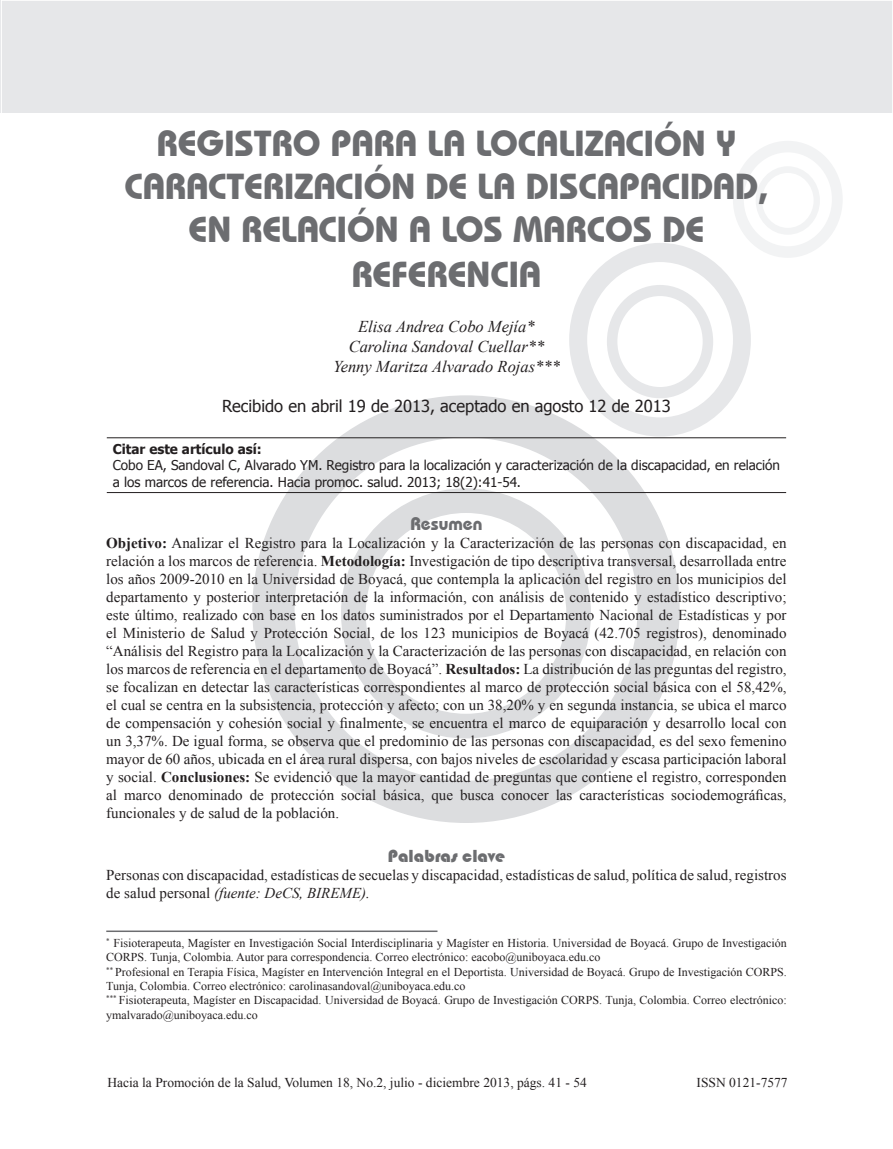
<style>
.page{position:relative;width:893px;height:1149px;background:#fff}
.page>*{position:absolute;margin:0;border:0;box-sizing:border-box;transform-origin:0 0}
.t1{font:700 36px/43.8px "Bauhaus IT Cby BT";color:#6c6d70;text-align:center}
.t2{font:18px "Bauhaus 93";color:#6c6d70}
.t3{font:700 18px "Bauhaus IT Cby BT";color:#6c6d70}
.t4{font:italic 16.5px/19.8px "Times New Roman";color:#231f20;text-align:center}
.t5{font:16.5px "Tahoma";color:#231f20}
.t6{font:15px/18px "Times New Roman";color:#231f20;text-align:justify}
.t7{font:13.5px/16.2px "Tahoma";color:#231f20}
.t8{font:13.5px "Times New Roman";color:#231f20}
.t9{font:700 13.5px "Tahoma";color:#231f20}
.t10{font:12px/14.4px "Times New Roman";color:#231f20}
.s1{font-weight:700}
.s2{font-style:italic}
</style>
<div class="page">
<div style="left:0;top:0;width:893px;height:113px;background:#e6e7e9"></div>
<div style="left:569px;top:243px;width:182px;height:193px;background:#e6e7e9;border-radius:50%"></div>
<div style="left:587px;top:262px;width:146px;height:155px;background:#fff;border-radius:50%"></div>
<div style="left:607px;top:285px;width:106px;height:113px;background:#e6e7e9;border-radius:50%"></div>
<div style="left:617px;top:296px;width:86px;height:91px;background:#fff;border-radius:50%"></div>
<div style="left:252px;top:395px;width:428px;height:427px;background:#dcdddf;border-radius:50%"></div>
<div style="left:295px;top:437px;width:342px;height:343px;background:#fff;border-radius:50%"></div>
<div style="left:341px;top:488px;width:250px;height:250px;background:#dcdddf;border-radius:50%"></div>
<div style="left:366px;top:513px;width:200px;height:200px;background:#fff;border-radius:50%"></div>
<div style="left:733px;top:141px;width:110px;height:117px;background:#f2f3f4;border-radius:50%"></div>
<div style="left:744px;top:152px;width:88px;height:94px;background:#fff;border-radius:50%"></div>
<div style="left:756px;top:166px;width:64px;height:69px;background:#f2f3f4;border-radius:50%"></div>
<div style="left:762px;top:173px;width:52px;height:55px;background:#fff;border-radius:50%"></div>
<hr style="left:107px;top:437px;width:679px;height:1px;background:#231f20">
<hr style="left:107px;top:492px;width:679px;height:1px;background:#231f20">
<hr style="left:106px;top:930px;width:331px;height:1px;background:#6c6d70">
<h1 class="t1" style="left:124px;top:121px;width:646px">REGISTRO PARA LA LOCALIZACIÓN Y<br>CARACTERIZACIÓN DE LA DISCAPACIDAD,<br>EN RELACIÓN A LOS MARCOS DE<br>REFERENCIA</h1>
<p class="t4" style="left:333px;top:316px;width:228px">Elisa Andrea Cobo Mejía*<br>Carolina Sandoval Cuellar**<br>Yenny Maritza Alvarado Rojas***</p>
<p class="t5" style="left:222px;top:394px;width:450px">Recibido en abril 19 de 2013, aceptado en agosto 12 de 2013</p>
<p class="t9" style="left:113px;top:439px;width:150px">Citar este artículo así:</p>
<p class="t7" style="left:113px;top:456px;width:669px">Cobo EA, Sandoval C, Alvarado YM. Registro para la localización y caracterización de la discapacidad, en relación a los marcos de referencia. Hacia promoc. salud. 2013; 18(2):41-54.</p>
<p class="t3" style="left:410px;top:512px;width:73px">Resumen</p>
<p class="t6" style="left:106px;top:533px;width:682px"><span class="s1">Objetivo:</span> Analizar el Registro para la Localización y la Caracterización de las personas con discapacidad, en relación a los marcos de referencia. <span class="s1">Metodología:</span> Investigación de tipo descriptiva transversal, desarrollada entre los años 2009-2010 en la Universidad de Boyacá, que contempla la aplicación del registro en los municipios del departamento y posterior interpretación de la información, con análisis de contenido y estadístico descriptivo; este último, realizado con base en los datos suministrados por el Departamento Nacional de Estadísticas y por el Ministerio de Salud y Protección Social, de los 123 municipios de Boyacá (42.705 registros), denominado “Análisis del Registro para la Localización y la Caracterización de las personas con discapacidad, en relación con los marcos de referencia en el departamento de Boyacá”. <span class="s1">Resultados:</span> La distribución de las preguntas del registro, se focalizan en detectar las características correspondientes al marco de protección social básica con el 58,42%, el cual se centra en la subsistencia, protección y afecto; con un 38,20% y en segunda instancia, se ubica el marco de compensación y cohesión social y finalmente, se encuentra el marco de equiparación y desarrollo local con un 3,37%. De igual forma, se observa que el predominio de las personas con discapacidad, es del sexo femenino mayor de 60 años, ubicada en el área rural dispersa, con bajos niveles de escolaridad y escasa participación laboral y social. <span class="s1">Conclusiones:</span> Se evidenció que la mayor cantidad de preguntas que contiene el registro, corresponden al marco denominado de protección social básica, que busca conocer las características sociodemográficas, funcionales y de salud de la población.</p>
<p class="t2" style="left:388px;top:845px;width:119px">Palabras clave</p>
<p class="t6" style="left:106px;top:865px;width:682px">Personas con discapacidad, estadísticas de secuelas y discapacidad, estadísticas de salud, política de salud, registros de salud personal <span class="s2">(fuente: DeCS, BIREME).</span></p>
<p class="t10" style="left:106px;top:935px;width:682px"><sup>*</sup> Fisioterapeuta, Magíster en Investigación Social Interdisciplinaria y Magíster en Historia. Universidad de Boyacá. Grupo de Investigación CORPS. Tunja, Colombia. Autor para correspondencia. Correo electrónico: eacobo@uniboyaca.edu.co<br><sup>**</sup> Profesional en Terapia Física, Magíster en Intervención Integral en el Deportista. Universidad de Boyacá. Grupo de Investigación CORPS.<br>Tunja, Colombia. Correo electrónico: carolinasandoval@uniboyaca.edu.co<br><sup>***</sup> Fisioterapeuta, Magíster en Discapacidad. Universidad de Boyacá. Grupo de Investigación CORPS. Tunja, Colombia. Correo electrónico: ymalvarado@uniboyaca.edu.co</p>
<p class="t8" style="left:107px;top:1072px;width:481px">Hacia la Promoción de la Salud, Volumen 18, No.2, julio - diciembre 2013, págs. 41 - 54</p>
<p class="t8" style="left:697px;top:1072px;width:93px">ISSN 0121-7577</p>
</div>
